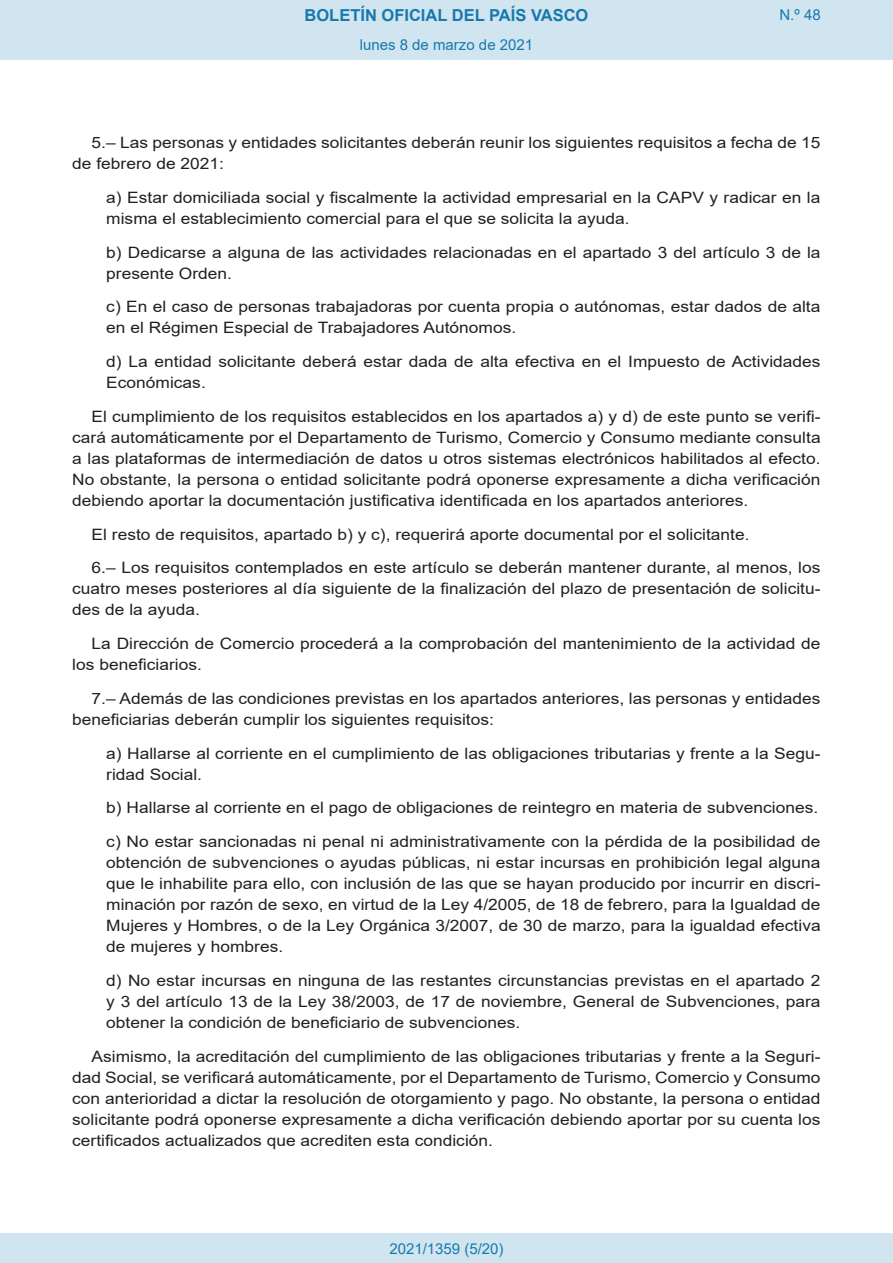
<style>
.page{position:relative;width:893px;height:1263px;background:#fff}
.page>*{position:absolute;margin:0;border:0;box-sizing:border-box;transform-origin:0 0}
.t1{font:700 16.5px "Arial";color:#1879ad}
.BOPVDetalle{font:15.6px/21px "Arial";color:#231f20;scale:1.11 1}
.BOPVDetalle1{font:15.6px/21px "Arial";color:#231f20;scale:1.11 1}
.Paginacion_Centro{font:15px "Arial";color:#1879ad}
</style>
<div class="page">
<div style="left:0;top:0;width:893px;height:60px;background:#d0e5f0"></div>
<div style="left:0;top:1233px;width:893px;height:30px;background:#d0e5f0"></div>
<p class="t1" style="left:305px;top:3px;width:285px">BOLETÍN OFICIAL DEL PAÍS VASCO</p>
<p class="Paginacion_Centro" style="left:360px;top:35px;width:175px">lunes 8 de marzo de 2021</p>
<p class="Paginacion_Centro" style="left:779px;top:5px;width:43px">N.º 48</p>
<p class="BOPVDetalle" style="left:72px;top:132px;width:676px;text-indent:19px">5.– Las personas y entidades solicitantes deberán reunir los siguientes requisitos a fecha de 15 de febrero de 2021:</p>
<p class="BOPVDetalle1" style="left:106px;top:187px;width:645px">a) Estar domiciliada social y fiscalmente la actividad empresarial en la CAPV y radicar en la misma el establecimiento comercial para el que se solicita la ayuda.</p>
<p class="BOPVDetalle1" style="left:106px;top:242px;width:645px">b) Dedicarse a alguna de las actividades relacionadas en el apartado 3 del artículo 3 de la presente Orden.</p>
<p class="BOPVDetalle1" style="left:106px;top:296px;width:645px">c) En el caso de personas trabajadoras por cuenta propia o autónomas, estar dados de alta en el Régimen Especial de Trabajadores Autónomos.</p>
<p class="BOPVDetalle1" style="left:106px;top:351px;width:645px">d) La entidad solicitante deberá estar dada de alta efectiva en el Impuesto de Actividades<br>Económicas.</p>
<p class="BOPVDetalle" style="left:72px;top:406px;width:676px;text-align:justify;text-indent:19px">El cumplimiento de los requisitos establecidos en los apartados a) y d) de este punto se verifi&shy;cará automáticamente por el Departamento de Turismo, Comercio y Consumo mediante consulta a las plataformas de intermediación de datos u otros sistemas electrónicos habilitados al efecto.<br>No obstante, la persona o entidad solicitante podrá oponerse expresamente a dicha verificación debiendo aportar la documentación justificativa identificada en los apartados anteriores.</p>
<p class="BOPVDetalle" style="left:92px;top:524px;width:594px">El resto de requisitos, apartado b) y c), requerirá aporte documental por el solicitante.</p>
<p class="BOPVDetalle" style="left:72px;top:557px;width:676px;text-align:justify;text-indent:19px">6.– Los requisitos contemplados en este artículo se deberán mantener durante, al menos, los cuatro meses posteriores al día siguiente de la finalización del plazo de presentación de solicitu&shy;des de la ayuda.</p>
<p class="BOPVDetalle" style="left:72px;top:633px;width:675px;text-indent:19px">La Dirección de Comercio procederá a la comprobación del mantenimiento de la actividad de los beneficiarios.</p>
<p class="BOPVDetalle" style="left:72px;top:688px;width:675px;text-indent:19px">7.– Además de las condiciones previstas en los apartados anteriores, las personas y entidades beneficiarias deberán cumplir los siguientes requisitos:</p>
<p class="BOPVDetalle1" style="left:106px;top:743px;width:645px">a) Hallarse al corriente en el cumplimiento de las obligaciones tributarias y frente a la Segu&shy;ridad Social.</p>
<p class="BOPVDetalle1" style="left:106px;top:797px;width:643px">b) Hallarse al corriente en el pago de obligaciones de reintegro en materia de subvenciones.</p>
<p class="BOPVDetalle1" style="left:106px;top:831px;width:645px;text-align:justify">c) No estar sancionadas ni penal ni administrativamente con la pérdida de la posibilidad de obtención de subvenciones o ayudas públicas, ni estar incursas en prohibición legal alguna que le inhabilite para ello, con inclusión de las que se hayan producido por incurrir en discri&shy;minación por razón de sexo, en virtud de la Ley 4/2005, de 18 de febrero, para la Igualdad de Mujeres y Hombres, o de la Ley Orgánica 3/2007, de 30 de marzo, para la igualdad efectiva de mujeres y hombres.</p>
<p class="BOPVDetalle1" style="left:106px;top:970px;width:645px;text-align:justify">d) No estar incursas en ninguna de las restantes circunstancias previstas en el apartado 2 y 3 del artículo 13 de la Ley 38/2003, de 17 de noviembre, General de Subvenciones, para obtener la condición de beneficiario de subvenciones.</p>
<p class="BOPVDetalle" style="left:72px;top:1046px;width:676px;text-align:justify;text-indent:19px">Asimismo, la acreditación del cumplimiento de las obligaciones tributarias y frente a la Seguri&shy;dad Social, se verificará automáticamente, por el Departamento de Turismo, Comercio y Consumo con anterioridad a dictar la resolución de otorgamiento y pago. No obstante, la persona o entidad solicitante podrá oponerse expresamente a dicha verificación debiendo aportar por su cuenta los certificados actualizados que acrediten esta condición.</p>
<p class="Paginacion_Centro" style="left:389px;top:1238px;width:116px">2021/1359 (5/20)</p>
</div>
